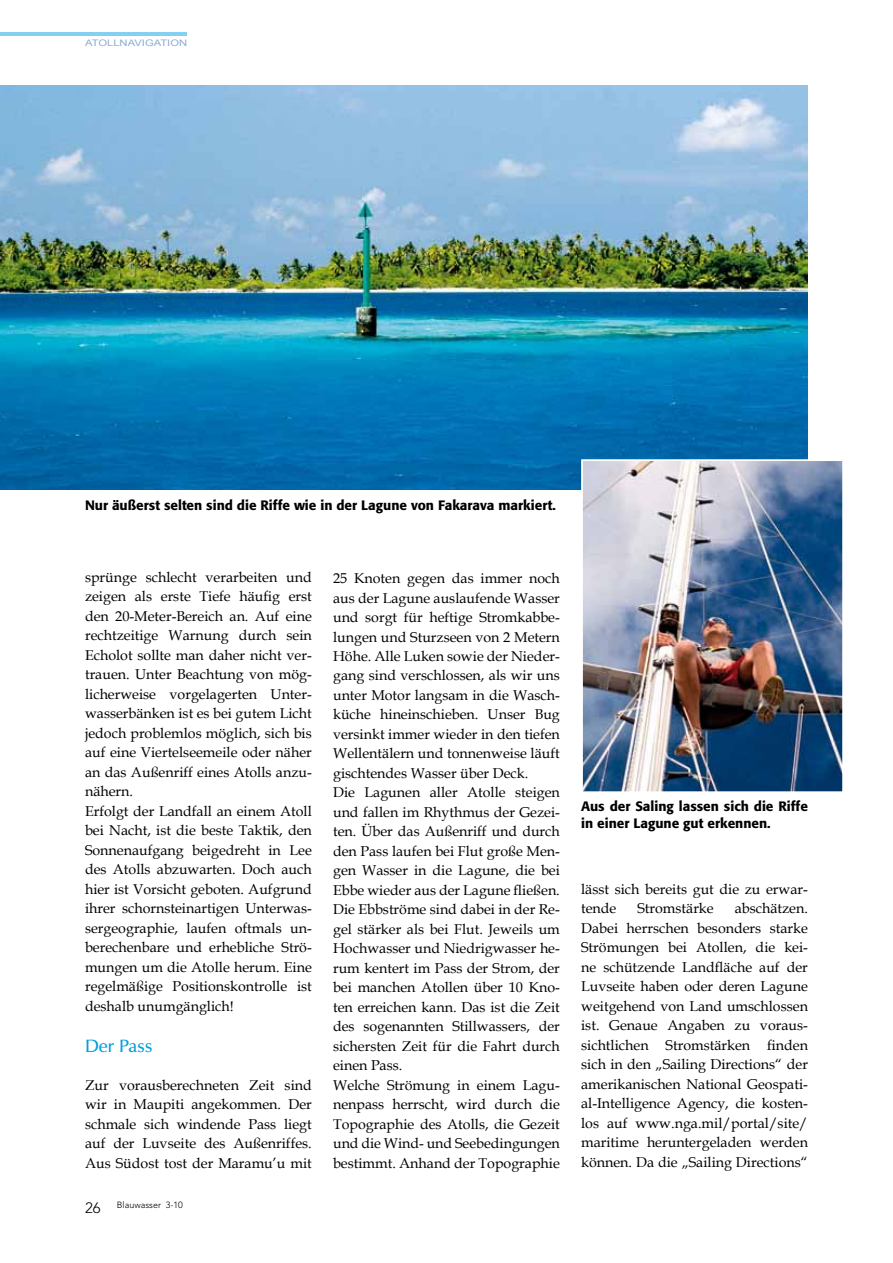
<style>
.page{position:relative;width:893px;height:1263px;background:#fff}
.page>*{position:absolute;margin:0;border:0;box-sizing:border-box;transform-origin:0 0}
.t1{font:600 18px "Zapf Humanist 601 BT";color:#009ee0}
.t2{font:14.25px/19.5px "Book Antiqua";color:#000}
.t3{font:500 13.5px/16.5px "Formata";color:#000}
.t4{font:300 9px "Avenir";color:#000}
.t5{font:9px "Arial";color:#8badd7;scale:1.25 1}
.s1{font-size:15px}
</style>
<div class="page">
<hr style="left:0;top:33px;width:187px;height:3px;background:#84d0f0">
<img style="left:0;top:85px;width:808px;height:404px">
<img style="left:584px;top:462px;width:257px;height:328px">
<div style="left:581px;top:459px;width:263px;height:334px;border:2px solid #fff"></div>
<p class="t5" style="left:85px;top:37px;width:83px">ATOLLNAVIGATION</p>
<p class="t3" style="left:85px;top:497px;width:472px">Nur äußerst selten sind die Riffe wie in der Lagune von Fakarava markiert.</p>
<p class="t2" style="left:85px;top:567px;width:228px">sprünge schlecht verarbeiten und zeigen als erste Tiefe häufig erst den 20-Meter-Bereich an. Auf eine rechtzeitige Warnung durch sein Echolot sollte man daher nicht ver&shy;trauen. Unter Beachtung von mög&shy;licherweise vorgelagerten Unter&shy;wasserbänken ist es bei gutem Licht jedoch problemlos möglich, sich bis auf eine Viertelseemeile oder näher an das Außenriff eines Atolls anzu&shy;nähern.<br>Erfolgt der Landfall an einem Atoll bei Nacht, ist die beste Taktik, den Sonnenaufgang beigedreht in Lee des Atolls abzuwarten. Doch auch hier ist Vorsicht geboten. Aufgrund ihrer schornsteinartigen Unterwas&shy;sergeographie, laufen oftmals un&shy;berechenbare und erhebliche Strö&shy;mungen um die Atolle herum. Eine regelmäßige Positionskontrolle ist deshalb unumgänglich!</p>
<p class="t1" style="left:85px;top:1035px;width:69px">Der Pass</p>
<p class="t2" style="left:85px;top:1075px;width:228px;text-align:justify">Zur vorausberechneten Zeit sind wir in Maupiti angekommen. Der schmale sich windende Pass liegt auf der Luvseite des Außenriffes.<br>Aus Südost tost der Maramu’u mit</p>
<p class="t4" style="left:85px;top:1200px;width:99px"><span class="s1">26</span> Blauwasser 3-10</p>
<p class="t2" style="left:333px;top:568px;width:228px">25 Knoten gegen das immer noch aus der Lagune auslaufende Wasser und sorgt für heftige Stromkabbe&shy;lungen und Sturzseen von 2 Metern<br>Höhe. Alle Luken sowie der Nieder&shy;gang sind verschlossen, als wir uns unter Motor langsam in die Wasch&shy;küche hineinschieben. Unser Bug versinkt immer wieder in den tiefen<br>Wellentälern und tonnenweise läuft gischtendes Wasser über Deck.<br>Die Lagunen aller Atolle steigen und fallen im Rhythmus der Gezei&shy;ten. Über das Außenriff und durch den Pass laufen bei Flut große Men&shy;gen Wasser in die Lagune, die bei<br>Ebbe wieder aus der Lagune fließen.<br>Die Ebbströme sind dabei in der Re&shy;gel stärker als bei Flut. Jeweils um<br>Hochwasser und Niedrigwasser he&shy;rum kentert im Pass der Strom, der bei manchen Atollen über 10 Kno&shy;ten erreichen kann. Das ist die Zeit des sogenannten Stillwassers, der sichersten Zeit für die Fahrt durch einen Pass.<br>Welche Strömung in einem Lagu&shy;nenpass herrscht, wird durch die<br>Topographie des Atolls, die Gezeit und die Wind- und Seebedingungen bestimmt. Anhand der Topographie</p>
<p class="t3" style="left:581px;top:798px;width:228px">Aus der Saling lassen sich die Riffe in einer Lagune gut erkennen.</p>
<p class="t2" style="left:581px;top:879px;width:228px">lässt sich bereits gut die zu erwar&shy;tende</p>
<p class="t2" style="left:581px;top:898px;width:228px;text-align:justify;text-indent:154px">abschätzen.<br>Dabei herrschen besonders starke Strömungen bei Atollen, die kei&shy;ne schützende Landfläche auf der Luvseite haben oder deren Lagune weitgehend von Land umschlossen ist. Genaue Angaben zu voraus&shy;sichtlichen Stromstärken finden sich in den „Sailing Directions“ der amerikanischen National Geospati&shy;al-Intelligence Agency, die kosten&shy;los auf www.nga.mil/portal/site/ maritime heruntergeladen werden können. Da die „Sailing Directions“</p>
<p class="t2" style="left:637px;top:898px;width:78px">Stromstärke</p>
</div>
